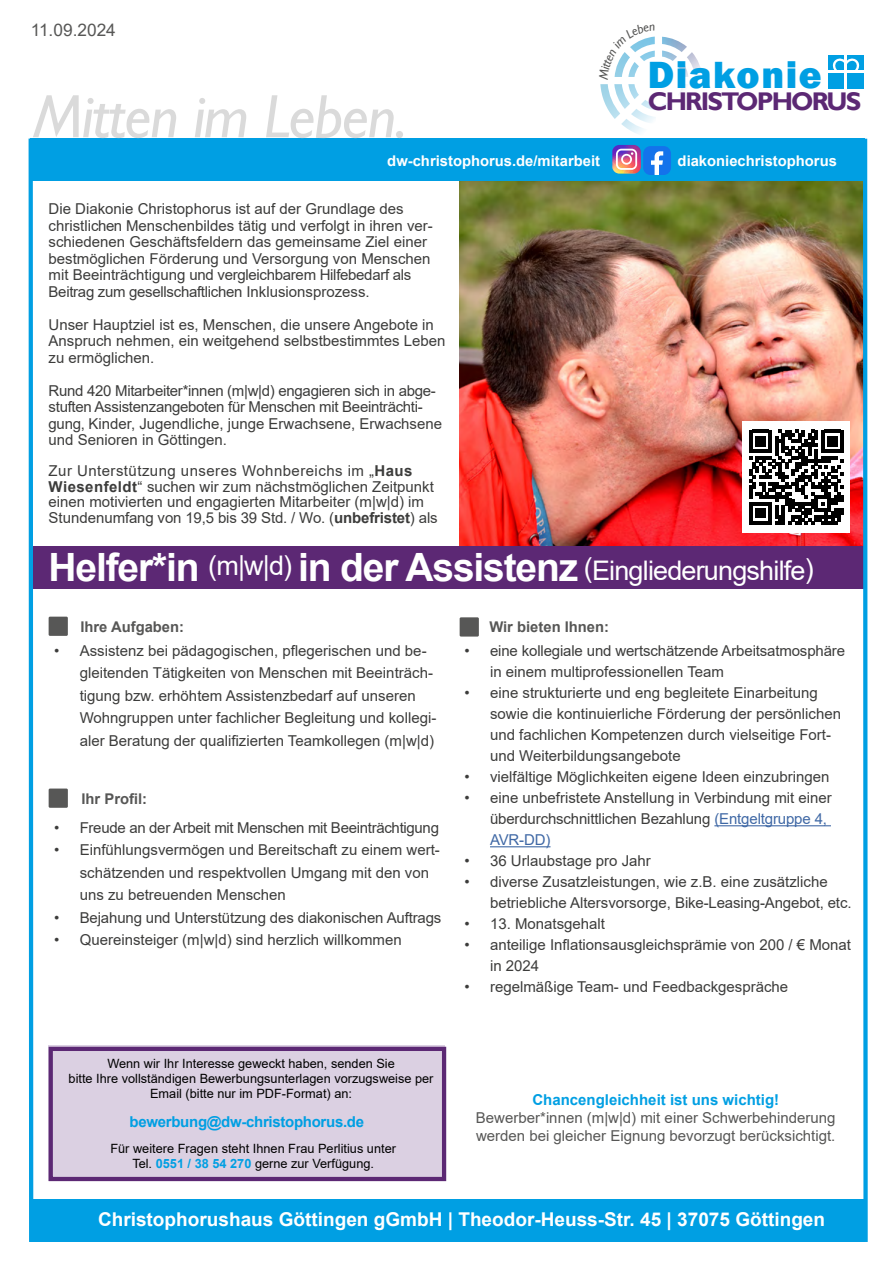
<style>
.page{position:relative;width:893px;height:1263px;background:#fff}
.page>*{position:absolute;margin:0;border:0;box-sizing:border-box;transform-origin:0 0}
.t1{font:italic 61.5px "Gill Sans";letter-spacing:-.02em;color:#dadada}
.t2{font:800 39px "Franklin Gothic";letter-spacing:.04em;color:#009fe3}
.t3{font:27px "Arial";letter-spacing:-.03em;color:#fff}
.t4{font:700 25.5px "Gill Sans";letter-spacing:-.07em;color:#5c2874}
.t5{font:700 19.05px "Arial";color:#fff}
.t6{font:17.25px "Arial";color:#575756}
.t7{font:15px/21px "Arial";color:#3c3c3b}
.t8{font:15px/16.5px "Arial";letter-spacing:-.02em;color:#3c3c3b}
.t9{font:15px/18px "Arial";color:#575756}
.t10{font:700 15px "Arial";color:#009fe3}
.t11{font:700 15px "Arial";letter-spacing:-.02em;color:#009fe3}
.t12{font:700 14.85px "Arial";color:#fff}
.t13{font:700 14.85px "Arial";color:#575756}
.t14{font:12.75px/15.3px "Arial";color:#000;text-align:center}
.s1{font-weight:700}
.s2{font-weight:700;font-size:39px}
.s3{color:#3f68a5}
.s4{font-weight:700;color:#009fe3}
</style>
<div class="page">
<img style="left:460px;top:181px;width:401px;height:365px">
<div style="left:31px;top:139px;width:834px;height:42px;background:#009fe3"></div>
<div style="left:31px;top:546px;width:834px;height:43px;background:#5c2874"></div>
<hr style="left:714px;top:825px;width:117px;height:1px;background:#3f68a5">
<hr style="left:490px;top:846px;width:60px;height:1px;background:#3f68a5">
<div style="left:49px;top:788px;width:19px;height:20px;background:#575756"></div>
<div style="left:460px;top:617px;width:19px;height:19px;background:#575756"></div>
<div style="left:742px;top:421px;width:108px;height:111px;background:#fff"></div>
<svg style="left:749px;top:430px;width:95px;height:95px"></svg>
<div style="left:49px;top:617px;width:19px;height:19px;background:#575756"></div>
<svg style="left:662px;top:84px;width:54px;height:55px"></svg>
<svg style="left:662px;top:37px;width:39px;height:40px"></svg>
<div style="left:828px;top:55px;width:35px;height:33px;background:#009fe3"></div>
<hr style="left:845px;top:55px;width:2px;height:33px;background:#fff">
<hr style="left:828px;top:70px;width:35px;height:3px;background:#fff">
<svg style="left:832px;top:57px;width:28px;height:13px"></svg>
<div style="left:643px;top:146px;width:28px;height:29px;background:#1473eb;border-radius:7px"></div>
<svg style="left:651px;top:151px;width:12px;height:24px"></svg>
<svg style="left:612px;top:145px;width:29px;height:29px"></svg>
<div style="left:31px;top:1199px;width:834px;height:43px;background:#009fe3"></div>
<div style="left:49px;top:1046px;width:396px;height:135px;background:#dbd0e2"></div>
<div style="left:49px;top:1047px;width:397px;height:134px;border:4px solid #5c2874"></div>
<svg style="left:28px;top:138px;width:7px;height:1104px"></svg>
<svg style="left:861px;top:138px;width:7px;height:1104px"></svg>
<svg style="left:600px;top:36px;width:56px;height:98px"></svg>
<p class="t6" style="left:31px;top:19px;width:87px">11.09.2024</p>
<h1 class="t1" style="left:33px;top:81px;width:376px">Mitten im Leben.</h1>
<p class="t12" style="left:387px;top:150px;width:214px">dw-christophorus.de/mitarbeit</p>
<p class="t7" style="left:49px;top:201px;width:386px;line-height:16.5px">Die Diakonie Christophorus ist auf der Grundlage des christlichen Menschenbildes tätig und verfolgt in ihren ver&shy;schiedenen Geschäftsfeldern das gemeinsame Ziel einer bestmöglichen Förderung und Versorgung von Menschen mit Beeinträchtigung und vergleichbarem Hilfebedarf als Beitrag zum gesellschaftlichen Inklusionsprozess.</p>
<p class="t7" style="left:49px;top:316px;width:398px;line-height:16.5px">Unser Hauptziel ist es, Menschen, die unsere Angebote in<br>Anspruch nehmen, ein weitgehend selbstbestimmtes Leben zu ermöglichen.</p>
<p class="t8" style="left:49px;top:382px;width:395px">Rund 420 Mitarbeiter*innen (m|w|d) engagieren sich in abge&shy;stuften Assistenzangeboten für Menschen mit Beeinträchti&shy;gung, Kinder, Jugendliche, junge Erwachsene, Erwachsene und Senioren in Göttingen.</p>
<p class="t7" style="left:49px;top:463px;width:391px;line-height:15.6px">Zur Unterstützung unseres Wohnbereichs im „<span class="s1">Haus Wiesenfeldt</span>“ suchen wir zum nächstmöglichen Zeitpunkt einen motivierten und engagierten Mitarbeiter (m|w|d) im Stundenumfang von 19,5 bis 39 Std. / Wo. (<span class="s1">unbefristet</span>) als</p>
<h2 class="t2" style="left:648px;top:50px;width:175px">Diakonie</h2>
<h3 class="t4" style="left:648px;top:86px;width:215px">CHRISTOPHORUS</h3>
<p class="t12" style="left:678px;top:150px;width:161px">diakoniechristophorus</p>
<h3 class="t3" style="left:49px;top:552px;width:767px"><span class="s2">Helfer*in</span> (m|w|d) <span class="s2">in der Assistenz</span> (Eingliederungshilfe)</h3>
<p class="t13" style="left:80px;top:616px;width:105px">Ihre Aufgaben:</p>
<p class="t7" style="left:80px;top:639px;width:358px;line-height:22.5px;text-indent:-26px">• Assistenz bei pädagogischen, pflegerischen und be&shy;gleitenden Tätigkeiten von Menschen mit Beeinträch&shy;tigung bzw. erhöhtem Assistenzbedarf auf unseren Wohngruppen unter fachlicher Begleitung und kollegi&shy;aler Beratung der qualifizierten Teamkollegen (m|w|d)</p>
<p class="t13" style="left:81px;top:788px;width:67px">Ihr Profil:</p>
<p class="t8" style="left:54px;top:819px;width:386px">• Freude an der Arbeit mit Menschen mit Beeinträchtigung</p>
<p class="t7" style="left:80px;top:839px;width:362px;line-height:22.5px;text-indent:-26px">• Einfühlungsvermögen und Bereitschaft zu einem wert&shy;schätzenden und respektvollen Umgang mit den von uns zu betreuenden Menschen</p>
<p class="t7" style="left:54px;top:907px;width:389px">• Bejahung und Unterstützung des diakonischen Auftrags</p>
<p class="t7" style="left:54px;top:929px;width:349px">• Quereinsteiger (m|w|d) sind herzlich willkommen</p>
<p class="t13" style="left:489px;top:617px;width:121px">Wir bieten Ihnen:</p>
<p class="t7" style="left:490px;top:640px;width:357px;text-indent:-26px">• eine kollegiale und wertschätzende Arbeitsatmosphäre in einem multiprofessionellen Team</p>
<p class="t7" style="left:490px;top:682px;width:352px;text-indent:-26px">• eine strukturierte und eng begleitete Einarbeitung sowie die kontinuierliche Förderung der persönlichen und fachlichen Kompetenzen durch vielseitige Fort&shy;und Weiterbildungsangebote</p>
<p class="t7" style="left:464px;top:766px;width:366px">• vielfältige Möglichkeiten eigene Ideen einzubringen</p>
<p class="t7" style="left:490px;top:787px;width:343px;text-indent:-26px">• eine unbefristete Anstellung in Verbindung mit einer überdurchschnittlichen Bezahlung <span class="s3">(Entgeltgruppe 4,<br>AVR-DD)</span></p>
<p class="t7" style="left:464px;top:850px;width:188px">• 36 Urlaubstage pro Jahr</p>
<p class="t7" style="left:490px;top:871px;width:363px;text-indent:-26px">• diverse Zusatzleistungen, wie z.B. eine zusätzliche betriebliche Altersvorsorge, Bike-Leasing-Angebot, etc.</p>
<p class="t7" style="left:464px;top:913px;width:142px">• 13. Monatsgehalt</p>
<p class="t7" style="left:490px;top:934px;width:363px;text-indent:-26px">• anteilige Inflationsausgleichsprämie von 200 / € Monat in 2024</p>
<p class="t7" style="left:464px;top:976px;width:325px">• regelmäßige Team- und Feedbackgespräche</p>
<p class="t14" style="left:69px;top:1055px;width:366px">Wenn wir Ihr Interesse geweckt haben, senden Sie<br>bitte Ihre vollständigen Bewerbungsunterlagen vorzugsweise per<br>Email (bitte nur im PDF-Format) an:</p>
<p class="t11" style="left:130px;top:1111px;width:236px">bewerbung@dw-christophorus.de</p>
<p class="t14" style="left:110px;top:1141px;width:287px">Für weitere Fragen steht Ihnen Frau Perlitius unter<br>Tel. <span class="s4">0551 / 38 54 270</span> gerne zur Verfügung.</p>
<p class="t10" style="left:532px;top:1089px;width:248px">Chancengleichheit ist uns wichtig!</p>
<p class="t9" style="left:476px;top:1108px;width:361px">Bewerber*innen (m|w|d) mit einer Schwerbehinderung werden bei gleicher Eignung bevorzugt berücksichtigt.</p>
<p class="t5" style="left:98px;top:1206px;width:729px">Christophorushaus Göttingen gGmbH | Theodor-Heuss-Str. 45 | 37075 Göttingen</p>
</div>
